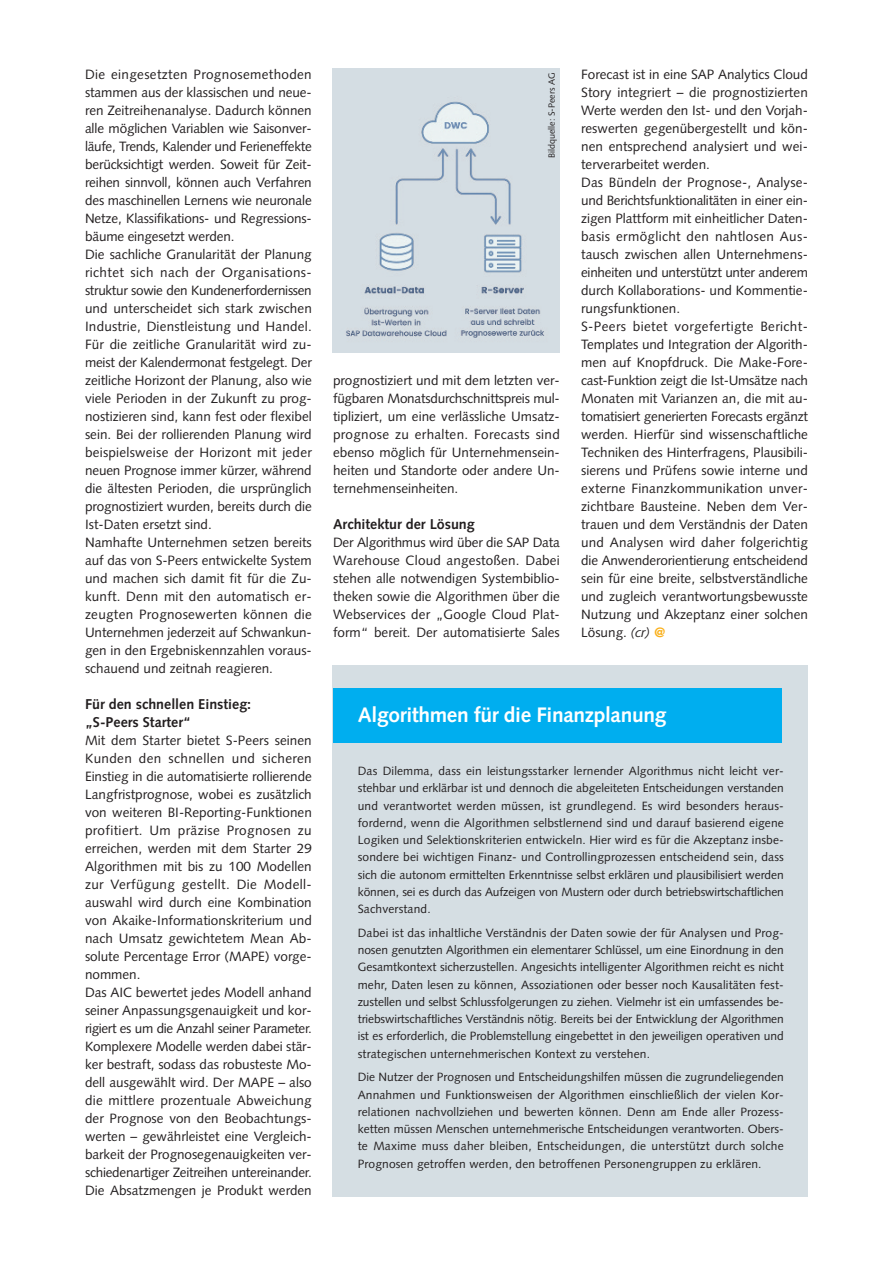
<style>
.page{position:relative;width:893px;height:1263px;background:#fff}
.page>*{position:absolute;margin:0;border:0;box-sizing:border-box;transform-origin:0 0}
.t1{font:700 21px "Syntax";letter-spacing:-.015em;color:#fff}
.t2{font:700 14.25px/18px "Syntax";color:#231f20}
.t3{font:13.5px/18px "Syntax";color:#231f20}
.t4{font:12px/17.2px "Syntax";letter-spacing:.01em;color:#231f20;text-align:justify}
.t5{font:9px "Syntax";color:#231f20}
.s1{font-style:italic}
.s2{font-weight:900;color:#faaf18}
</style>
<div class="page">
<img style="left:333px;top:68px;width:226px;height:284px">
<div style="left:333px;top:665px;width:475px;height:532px;background:#d5dee3"></div>
<div style="left:333px;top:688px;width:449px;height:54px;background:#00aeef"></div>
<p class="t3" style="left:85px;top:66px;width:228px">Die eingesetzten Prognosemethoden stammen aus der klassischen und neue&shy;ren Zeitreihenanalyse. Dadurch können alle möglichen Variablen wie Saisonver&shy;läufe, Trends, Kalender und Ferieneffekte berücksichtigt werden. Soweit für Zeit&shy;reihen sinnvoll, können auch Verfahren des maschinellen Lernens wie neuronale Netze, Klassifikations- und Regressions&shy;bäume eingesetzt werden.<br>Die sachliche Granularität der Planung richtet sich nach der Organisations&shy;struktur sowie den Kundenerfordernissen und unterscheidet sich stark zwischen Industrie, Dienstleistung und Handel.<br>Für die zeitliche Granularität wird zu&shy;meist der Kalendermonat festgelegt. Der zeitliche Horizont der Planung, also wie viele Perioden in der Zukunft zu prog&shy;nostizieren sind, kann fest oder flexibel sein. Bei der rollierenden Planung wird beispielsweise der Horizont mit jeder neuen Prognose immer kürzer, während die ältesten Perioden, die ursprünglich prognostiziert wurden, bereits durch die Ist-Daten ersetzt sind.<br>Namhafte Unternehmen setzen bereits auf das von S-Peers entwickelte System und machen sich damit fit für die Zu&shy;kunft. Denn mit den automatisch er&shy;zeugten Prognosewerten können die Unternehmen jederzeit auf Schwankun&shy;gen in den Ergebniskennzahlen voraus&shy;schauend und zeitnah reagieren.</p>
<p class="t2" style="left:85px;top:696px;width:168px">Für den schnellen Einstieg: „S-Peers Starter“</p>
<p class="t3" style="left:85px;top:732px;width:228px">Mit dem Starter bietet S-Peers seinen Kunden den schnellen und sicheren Einstieg in die automatisierte rollierende Langfristprognose, wobei es zusätzlich von weiteren BI-Reporting-Funktionen profitiert. Um präzise Prognosen zu erreichen, werden mit dem Starter 29<br>Algorithmen mit bis zu 100 Modellen zur Verfügung gestellt. Die Modell&shy;auswahl wird durch eine Kombination von Akaike-Informationskriterium und nach Umsatz gewichtetem Mean Ab&shy;solute Percentage Error (MAPE) vorge&shy;nommen.<br>Das AIC bewertet jedes Modell anhand seiner Anpassungsgenauigkeit und kor&shy;rigiert es um die Anzahl seiner Parameter.<br>Komplexere Modelle werden dabei stär&shy;ker bestraft, sodass das robusteste Mo&shy;dell ausgewählt wird. Der MAPE – also die mittlere prozentuale Abweichung der Prognose von den Beobachtungs&shy;werten – gewährleistet eine Vergleich&shy;barkeit der Prognosegenauigkeiten ver&shy;schiedenartiger Zeitreihen untereinander.<br>Die Absatzmengen je Produkt werden</p>
<p class="t5" style="left:548px;top:158px;width:87px;rotate:-90deg">Bildquelle: S-Peers AG</p>
<p class="t3" style="left:333px;top:372px;width:228px;text-align:justify">prognostiziert und mit dem letzten ver&shy;fügbaren Monatsdurchschnittspreis mul&shy;tipliziert, um eine verlässliche Umsatz&shy;prognose zu erhalten. Forecasts sind ebenso möglich für Unternehmensein&shy;heiten und Standorte oder andere Un&shy;ternehmenseinheiten.</p>
<p class="t2" style="left:333px;top:516px;width:143px">Architektur der Lösung</p>
<p class="t3" style="left:333px;top:534px;width:228px;text-align:justify">Der Algorithmus wird über die SAP Data Warehouse Cloud angestoßen. Dabei stehen alle notwendigen Systembiblio&shy;theken sowie die Algorithmen über die Webservices der „Google Cloud Plat&shy;form“ bereit. Der automatisierte Sales</p>
<p class="t3" style="left:581px;top:66px;width:228px">Forecast ist in eine SAP Analytics Cloud Story integriert – die prognostizierten Werte werden den Ist- und den Vorjah&shy;reswerten gegenübergestellt und kön&shy;nen entsprechend analysiert und wei&shy;terverarbeitet werden.<br>Das Bündeln der Prognose-, Analyse&shy;und Berichtsfunktionalitäten in einer ein&shy;zigen Plattform mit einheitlicher Daten&shy;basis ermöglicht den nahtlosen Aus&shy;tausch zwischen allen Unternehmens&shy;einheiten und unterstützt unter anderem durch Kollaborations- und Kommentie&shy;rungsfunktionen.<br>S-Peers bietet vorgefertigte Bericht-Templates und Integration der Algorith&shy;men auf Knopfdruck. Die Make-Fore&shy;cast-Funktion zeigt die Ist-Umsätze nach Monaten mit Varianzen an, die mit au&shy;tomatisiert generierten Forecasts ergänzt werden. Hierfür sind wissenschaftliche Techniken des Hinterfragens, Plausibili&shy;sierens und Prüfens sowie interne und externe Finanzkommunikation unver&shy;zichtbare Bausteine. Neben dem Ver&shy;trauen und dem Verständnis der Daten und Analysen wird daher folgerichtig die Anwenderorientierung entscheidend sein für eine breite, selbstverständliche und zugleich verantwortungsbewusste Nutzung und Akzeptanz einer solchen Lösung. <span class="s1">(cr)</span> <span class="s2">@</span></p>
<h1 class="t1" style="left:358px;top:706px;width:310px">Algorithmen für die Finanzplanung</h1>
<p class="t4" style="left:358px;top:763px;width:428px">Das Dilemma, dass ein leistungsstarker lernender Algorithmus nicht leicht ver&shy;stehbar und erklärbar ist und dennoch die abgeleiteten Entscheidungen verstanden und verantwortet werden müssen, ist grundlegend. Es wird besonders heraus&shy;fordernd, wenn die Algorithmen selbstlernend sind und darauf basierend eigene Logiken und Selektionskriterien entwickeln. Hier wird es für die Akzeptanz insbe&shy;sondere bei wichtigen Finanz- und Controllingprozessen entscheidend sein, dass sich die autonom ermittelten Erkenntnisse selbst erklären und plausibilisiert werden können, sei es durch das Aufzeigen von Mustern oder durch betriebswirtschaftlichen Sachverstand.</p>
<p class="t4" style="left:358px;top:925px;width:428px">Dabei ist das inhaltliche Verständnis der Daten sowie der für Analysen und Prog&shy;nosen genutzten Algorithmen ein elementarer Schlüssel, um eine Einordnung in den Gesamtkontext sicherzustellen. Angesichts intelligenter Algorithmen reicht es nicht mehr, Daten lesen zu können, Assoziationen oder besser noch Kausalitäten fest&shy;zustellen und selbst Schlussfolgerungen zu ziehen. Vielmehr ist ein umfassendes be&shy;triebswirtschaftliches Verständnis nötig. Bereits bei der Entwicklung der Algorithmen ist es erforderlich, die Problemstellung eingebettet in den jeweiligen operativen und strategischen unternehmerischen Kontext zu verstehen.</p>
<p class="t4" style="left:358px;top:1069px;width:428px">Die Nutzer der Prognosen und Entscheidungshilfen müssen die zugrundeliegenden Annahmen und Funktionsweisen der Algorithmen einschließlich der vielen Kor&shy;relationen nachvollziehen und bewerten können. Denn am Ende aller Prozess&shy;ketten müssen Menschen unternehmerische Entscheidungen verantworten. Obers&shy;te Maxime muss daher bleiben, Entscheidungen, die unterstützt durch solche Prognosen getroffen werden, den betroffenen Personengruppen zu erklären.</p>
</div>
